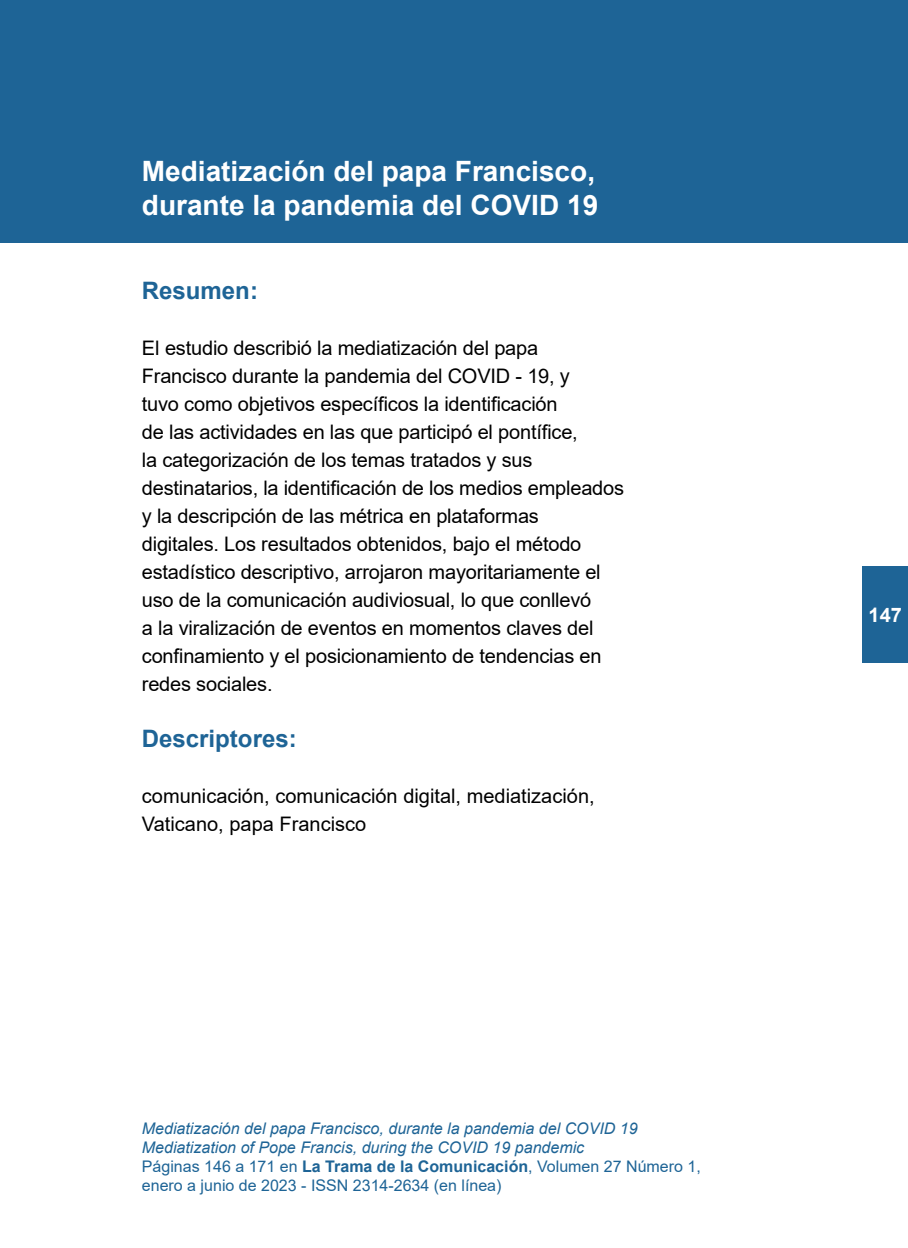
<style>
.page{position:relative;width:908px;height:1248px;background:#fff}
.page>*{position:absolute;margin:0;border:0;box-sizing:border-box;transform-origin:0 0}
.t1{font:700 28px/33.6px "Arial";color:#fff}
.t2{font:700 24px "Arial";color:#1e6496}
.t3{font:20px/28px "Arial";letter-spacing:-.01em;color:#000}
.t4{font:700 20px "Arial";color:#fff}
.t5{font:italic 16px/19.2px "Arial";color:#1e6496}
.s1{font-style:normal}
.s2{font-weight:700;font-style:normal}
</style>
<div class="page">
<div style="left:862px;top:566px;width:45px;height:96px;background:#1e6496"></div>
<div style="left:0;top:0;width:907px;height:242px;background:#1e6496"></div>
<h1 class="t1" style="left:142px;top:154px;width:457px">Mediatización del papa Francisco, durante la pandemia del COVID 19</h1>
<p class="t2" style="left:142px;top:273px;width:118px">Resumen:</p>
<p class="t3" style="left:142px;top:333px;width:483px">El estudio describió la mediatización del papa Francisco durante la pandemia del COVID - 19, y<br>tuvo como objetivos específicos la identificación<br>de las actividades en las que participó el pontífice,<br>la categorización de los temas tratados y sus destinatarios, la identificación de los medios empleados y la descripción de las métrica en plataformas<br>digitales. Los resultados obtenidos, bajo el método estadístico descriptivo, arrojaron mayoritariamente el uso de la comunicación audiviosual, lo que conllevó<br>a la viralización de eventos en momentos claves del confinamiento y el posicionamiento de tendencias en redes sociales.</p>
<p class="t2" style="left:142px;top:721px;width:156px">Descriptores:</p>
<p class="t3" style="left:142px;top:781px;width:454px">comunicación, comunicación digital, mediatización,<br>Vaticano, papa Francisco</p>
<p class="t5" style="left:142px;top:1118px;width:560px">Mediatización del papa Francisco, durante la pandemia del COVID 19<br>Mediatization of Pope Francis, during the COVID 19 pandemic<br><span class="s1">Páginas 146 a 171 en</span> <span class="s2">La Trama de la Comunicación</span><span class="s1">, Volumen 27 Número 1, enero a junio de 2023 - ISSN 2314-2634 (en línea)</span></p>
<p class="t4" style="left:868px;top:601px;width:35px">147</p>
</div>
